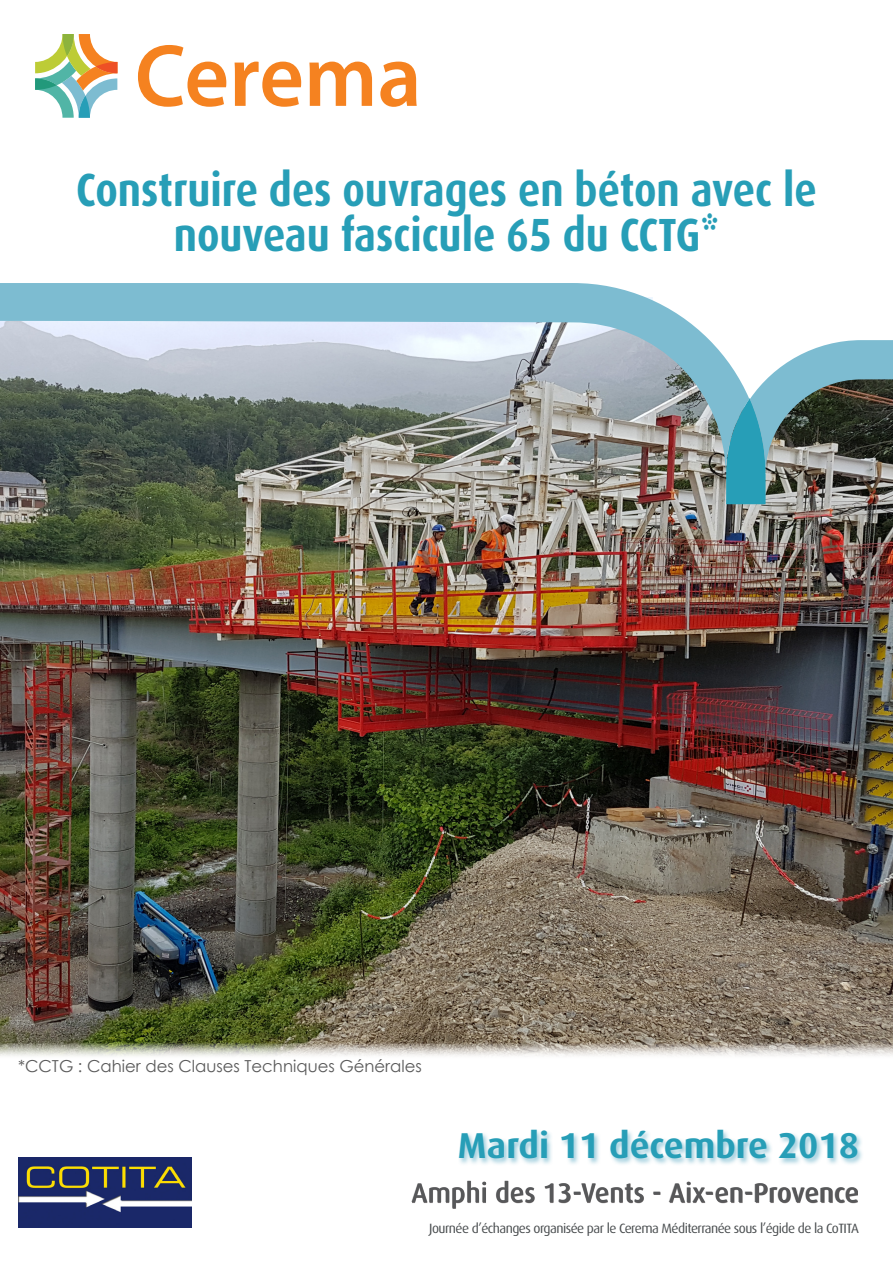
<style>
.page{position:relative;width:893px;height:1263px;background:#fff}
.page>*{position:absolute;margin:0;border:0;box-sizing:border-box;transform-origin:0 0}
.t1{font:700 46.5px/45px "Dax OT";color:#279eb7;text-align:center;scale:.87 1}
.t2{font:700 36px "Dax OT";color:#279eb7}
.t3{font:500 27px "Dax OT";color:#57585a}
.t4{font:16.5px "Century Gothic";color:#5a5a5a}
.t5{font:13.5px "Dax OT";letter-spacing:-.04em;color:#484c4e}
</style>
<div class="page">
<img style="left:0;top:475px;width:893px;height:581px">
<svg style="left:138px;top:45px;width:88px;height:62px"></svg>
<svg style="left:235px;top:62px;width:66px;height:45px"></svg>
<svg style="left:309px;top:62px;width:63px;height:44px"></svg>
<svg style="left:380px;top:62px;width:37px;height:45px"></svg>
<svg style="left:35px;top:34px;width:82px;height:84px"></svg>
<div style="left:412px;top:1181px;width:446px;height:27px;background:#231f20;opacity:.75"></div>
<img style="left:18px;top:1158px;width:173px;height:69px">
<div style="left:458px;top:1129px;width:406px;height:37px;background:#7dbcd1;opacity:.75"></div>
<svg style="left:653px;top:340px;width:240px;height:164px;background:#6f8182"></svg>
<svg style="left:0;top:283px;width:765px;height:192px;background:#94a7ad"></svg>
<p class="t1" style="left:76px;top:168px;width:852px">Construire des ouvrages en béton avec le nouveau fascicule 65 du CCTG*</p>
<p class="t4" style="left:18px;top:1054px;width:405px">*CCTG : Cahier des Clauses Techniques Générales</p>
<p class="t2" style="left:458px;top:1125px;width:403px">Mardi 11 décembre 2018</p>
<p class="t3" style="left:412px;top:1178px;width:449px">Amphi des 13-Vents - Aix-en-Provence</p>
<p class="t5" style="left:429px;top:1220px;width:431px">Journée d’échanges organisée par le Cerema Méditerranée sous l’égide de la CoTITA</p>
</div>
